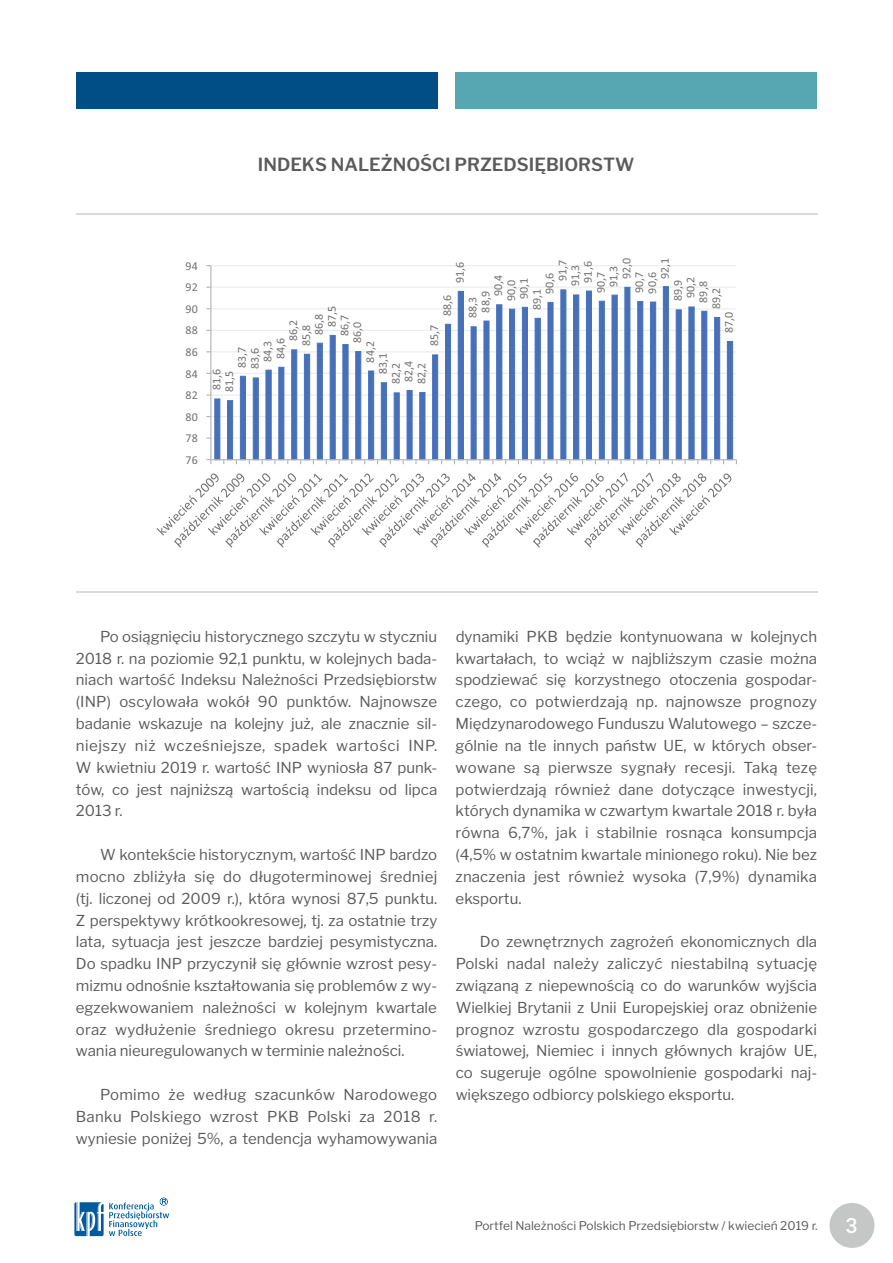
<style>
.page{position:relative;width:893px;height:1263px;background:#fff}
.page>*{position:absolute;margin:0;border:0;box-sizing:border-box;transform-origin:0 0}
.t1{font:500 21px "Roboto";color:#fefefe}
.t2{font:600 18px "Libre Franklin";color:#5b5b5b}
.t3{font:15px/21.8px "Libre Franklin";color:#5b5b5b;text-align:justify}
.t4{font:12px/12.8px "Calibri";color:#727271}
.t5{font:12px "Libre Franklin";color:#5b5b5b}
</style>
<div class="page">
<svg style="left:74px;top:1197px;width:95px;height:39px"></svg>
<div style="left:829px;top:1203px;width:45px;height:45px;background:#c5c6c6;border-radius:50%"></div>
<div style="left:456px;top:72px;width:361px;height:37px;background:#57a7b3"></div>
<div style="left:76px;top:72px;width:361px;height:37px;background:#014d85"></div>
<hr style="left:76px;top:213px;width:741px;height:2px;background:#d9dada">
<hr style="left:211px;top:437px;width:525px;height:2px;background:#ebecec">
<hr style="left:211px;top:416px;width:525px;height:1px;background:#ebecec">
<hr style="left:211px;top:394px;width:525px;height:2px;background:#ebecec">
<hr style="left:211px;top:373px;width:525px;height:1px;background:#ebecec">
<hr style="left:211px;top:351px;width:525px;height:1px;background:#ebecec">
<hr style="left:211px;top:330px;width:525px;height:1px;background:#ebecec">
<hr style="left:211px;top:308px;width:525px;height:1px;background:#ebecec">
<hr style="left:211px;top:287px;width:525px;height:1px;background:#ebecec">
<hr style="left:211px;top:265px;width:525px;height:1px;background:#ebecec">
<svg style="left:727px;top:341px;width:6px;height:118px"></svg>
<svg style="left:714px;top:317px;width:6px;height:142px"></svg>
<svg style="left:702px;top:311px;width:5px;height:148px"></svg>
<div style="left:689px;top:307px;width:5px;height:153px;background:#496fb4"></div>
<svg style="left:676px;top:310px;width:5px;height:149px"></svg>
<svg style="left:663px;top:286px;width:6px;height:173px"></svg>
<svg style="left:650px;top:302px;width:6px;height:157px"></svg>
<svg style="left:638px;top:301px;width:5px;height:158px"></svg>
<div style="left:625px;top:287px;width:5px;height:173px;background:#496fb4"></div>
<div style="left:612px;top:295px;width:5px;height:165px;background:#496fb4"></div>
<svg style="left:599px;top:301px;width:5px;height:158px"></svg>
<svg style="left:586px;top:291px;width:6px;height:168px"></svg>
<svg style="left:573px;top:295px;width:6px;height:164px"></svg>
<div style="left:561px;top:290px;width:5px;height:170px;background:#496fb4"></div>
<div style="left:548px;top:302px;width:5px;height:158px;background:#496fb4"></div>
<div style="left:535px;top:318px;width:5px;height:142px;background:#496fb4;border:1px solid #4472c4"></div>
<svg style="left:522px;top:307px;width:6px;height:152px"></svg>
<svg style="left:509px;top:309px;width:6px;height:150px"></svg>
<svg style="left:496px;top:305px;width:6px;height:154px"></svg>
<div style="left:484px;top:321px;width:5px;height:139px;background:#496fb4"></div>
<div style="left:471px;top:327px;width:5px;height:133px;background:#496fb4;border:1px solid #4472c4"></div>
<svg style="left:458px;top:291px;width:6px;height:168px"></svg>
<svg style="left:445px;top:324px;width:6px;height:135px"></svg>
<svg style="left:432px;top:355px;width:6px;height:104px"></svg>
<div style="left:420px;top:392px;width:5px;height:68px;background:#496fb4"></div>
<div style="left:407px;top:390px;width:5px;height:70px;background:#496fb4"></div>
<svg style="left:394px;top:393px;width:5px;height:66px"></svg>
<svg style="left:381px;top:382px;width:6px;height:77px"></svg>
<svg style="left:368px;top:371px;width:6px;height:88px"></svg>
<svg style="left:356px;top:351px;width:5px;height:108px"></svg>
<div style="left:343px;top:344px;width:5px;height:116px;background:#496fb4"></div>
<svg style="left:330px;top:335px;width:5px;height:124px"></svg>
<svg style="left:317px;top:343px;width:5px;height:116px"></svg>
<svg style="left:304px;top:354px;width:6px;height:105px"></svg>
<svg style="left:292px;top:350px;width:5px;height:109px"></svg>
<div style="left:279px;top:367px;width:5px;height:93px;background:#496fb4;border:1px solid #4472c4"></div>
<div style="left:266px;top:370px;width:5px;height:90px;background:#496fb4"></div>
<svg style="left:253px;top:378px;width:5px;height:81px"></svg>
<svg style="left:240px;top:376px;width:6px;height:83px"></svg>
<svg style="left:227px;top:400px;width:6px;height:59px"></svg>
<div style="left:215px;top:399px;width:5px;height:61px;background:#496fb4;border:1px solid #4472c4"></div>
<hr style="left:210px;top:266px;width:1px;height:194px;background:#b2b3b3">
<hr style="left:211px;top:459px;width:525px;height:1px;background:#b2b3b3">
<svg style="left:206px;top:459px;width:5px;height:5px"></svg>
<svg style="left:157px;top:472px;width:574px;height:75px"></svg>
<hr style="left:76px;top:591px;width:741px;height:2px;background:#d9dada">
<p class="t2" style="left:258px;top:153px;width:378px">INDEKS NALEŻNOŚCI PRZEDSIĘBIORSTW</p>
<p class="t4" style="left:186px;top:260px;width:14px">94</p>
<p class="t4" style="left:186px;top:282px;width:14px">92</p>
<p class="t4" style="left:186px;top:303px;width:14px">90</p>
<p class="t4" style="left:186px;top:325px;width:14px">88</p>
<p class="t4" style="left:186px;top:347px;width:14px">86</p>
<p class="t4" style="left:186px;top:368px;width:14px">84</p>
<p class="t4" style="left:186px;top:390px;width:14px">82</p>
<p class="t4" style="left:186px;top:411px;width:14px">80</p>
<p class="t4" style="left:186px;top:433px;width:14px">78</p>
<p class="t4" style="left:186px;top:454px;width:14px">76</p>
<p class="t4" style="left:595px;top:293px;width:23px;rotate:-90deg">90,7</p>
<p class="t4" style="left:608px;top:287px;width:23px;rotate:-90deg">91,3</p>
<p class="t4" style="left:621px;top:279px;width:23px;rotate:-90deg">92,0</p>
<p class="t4" style="left:659px;top:279px;width:23px;rotate:-90deg">92,1</p>
<p class="t4" style="left:557px;top:281px;width:23px;rotate:-90deg">91,7</p>
<p class="t4" style="left:570px;top:286px;width:23px;rotate:-90deg">91,3</p>
<p class="t4" style="left:583px;top:283px;width:23px;rotate:-90deg">91,6</p>
<p class="t4" style="left:454px;top:283px;width:23px;rotate:-90deg">91,6</p>
<p class="t4" style="left:634px;top:293px;width:23px;rotate:-90deg">90,7</p>
<p class="t4" style="left:647px;top:293px;width:23px;rotate:-90deg">90,6</p>
<p class="t4" style="left:544px;top:294px;width:23px;rotate:-90deg">90,6</p>
<p class="t4" style="left:493px;top:296px;width:23px;rotate:-90deg">90,4</p>
<p class="t4" style="left:506px;top:301px;width:23px;rotate:-90deg">90,0</p>
<p class="t4" style="left:519px;top:299px;width:23px;rotate:-90deg">90,1</p>
<p class="t4" style="left:672px;top:301px;width:23px;rotate:-90deg">89,9</p>
<p class="t4" style="left:685px;top:298px;width:23px;rotate:-90deg">90,2</p>
<p class="t4" style="left:698px;top:303px;width:23px;rotate:-90deg">89,8</p>
<p class="t4" style="left:711px;top:309px;width:23px;rotate:-90deg">89,2</p>
<p class="t4" style="left:531px;top:310px;width:23px;rotate:-90deg">89,1</p>
<p class="t4" style="left:467px;top:318px;width:23px;rotate:-90deg">88,3</p>
<p class="t4" style="left:480px;top:313px;width:23px;rotate:-90deg">88,9</p>
<p class="t4" style="left:442px;top:316px;width:23px;rotate:-90deg">88,6</p>
<p class="t4" style="left:313px;top:335px;width:23px;rotate:-90deg">86,8</p>
<p class="t4" style="left:326px;top:327px;width:23px;rotate:-90deg">87,5</p>
<p class="t4" style="left:339px;top:336px;width:23px;rotate:-90deg">86,7</p>
<p class="t4" style="left:352px;top:343px;width:23px;rotate:-90deg">86,0</p>
<p class="t4" style="left:724px;top:333px;width:23px;rotate:-90deg">87,0</p>
<p class="t4" style="left:288px;top:341px;width:23px;rotate:-90deg">86,2</p>
<p class="t4" style="left:301px;top:346px;width:23px;rotate:-90deg">85,8</p>
<p class="t4" style="left:429px;top:346px;width:23px;rotate:-90deg">85,7</p>
<p class="t4" style="left:237px;top:368px;width:23px;rotate:-90deg">83,7</p>
<p class="t4" style="left:249px;top:369px;width:23px;rotate:-90deg">83,6</p>
<p class="t4" style="left:262px;top:362px;width:23px;rotate:-90deg">84,3</p>
<p class="t4" style="left:275px;top:359px;width:23px;rotate:-90deg">84,6</p>
<p class="t4" style="left:365px;top:363px;width:23px;rotate:-90deg">84,2</p>
<p class="t4" style="left:378px;top:374px;width:23px;rotate:-90deg">83,1</p>
<p class="t4" style="left:390px;top:384px;width:23px;rotate:-90deg">82,2</p>
<p class="t4" style="left:403px;top:382px;width:23px;rotate:-90deg">82,4</p>
<p class="t4" style="left:416px;top:384px;width:23px;rotate:-90deg">82,2</p>
<p class="t4" style="left:211px;top:392px;width:25px;rotate:-90deg">81,6<br>81,5</p>
<p class="t3" style="left:76px;top:625px;width:363px;text-indent:24px">Po osiągnięciu historycznego szczytu w styczniu 2018 r. na poziomie 92,1 punktu, w kolejnych bada&shy;niach wartość Indeksu Należności Przedsiębiorstw (INP) oscylowała wokół 90 punktów. Najnowsze badanie wskazuje na kolejny już, ale znacznie sil&shy;niejszy niż wcześniejsze, spadek wartości INP.<br>W kwietniu 2019 r. wartość INP wyniosła 87 punk&shy;tów, co jest najniższą wartością indeksu od lipca 2013 r.</p>
<p class="t3" style="left:76px;top:844px;width:363px;text-indent:24px">W kontekście historycznym, wartość INP bardzo mocno zbliżyła się do długoterminowej średniej (tj. liczonej od 2009 r.), która wynosi 87,5 punktu.<br>Z perspektywy krótkookresowej, tj. za ostatnie trzy lata, sytuacja jest jeszcze bardziej pesymistyczna.<br>Do spadku INP przyczynił się głównie wzrost pesy&shy;mizmu odnośnie kształtowania się problemów z wy&shy;egzekwowaniem należności w kolejnym kwartale oraz wydłużenie średniego okresu przetermino&shy;wania nieuregulowanych w terminie należności.</p>
<p class="t3" style="left:76px;top:1084px;width:363px;text-indent:24px">Pomimo że według szacunków Narodowego Banku Polskiego wzrost PKB Polski za 2018 r. wyniesie poniżej 5%, a tendencja wyhamowywania</p>
<p class="t3" style="left:456px;top:625px;width:363px">dynamiki PKB będzie kontynuowana w kolejnych kwartałach, to wciąż w najbliższym czasie można spodziewać się korzystnego otoczenia gospodar&shy;czego, co potwierdzają np. najnowsze prognozy Międzynarodowego Funduszu Walutowego – szcze&shy;gólnie na tle innych państw UE, w których obser&shy;wowane są pierwsze sygnały recesji. Taką tezę potwierdzają również dane dotyczące inwestycji, których dynamika w czwartym kwartale 2018 r. była równa 6,7%, jak i stabilnie rosnąca konsumpcja (4,5% w ostatnim kwartale minionego roku). Nie bez znaczenia jest również wysoka (7,9%) dynamika eksportu.</p>
<p class="t3" style="left:456px;top:931px;width:363px;text-indent:24px">Do zewnętrznych zagrożeń ekonomicznych dla Polski nadal należy zaliczyć niestabilną sytuację związaną z niepewnością co do warunków wyjścia Wielkiej Brytanii z Unii Europejskiej oraz obniżenie prognoz wzrostu gospodarczego dla gospodarki światowej, Niemiec i innych głównych krajów UE, co sugeruje ogólne spowolnienie gospodarki naj&shy;większego odbiorcy polskiego eksportu.</p>
<p class="t5" style="left:475px;top:1218px;width:344px">Portfel Należności Polskich Przedsiębiorstw / kwiecień 2019 r.</p>
<h1 class="t1" style="left:846px;top:1211px;width:13px">3</h1>
</div>
